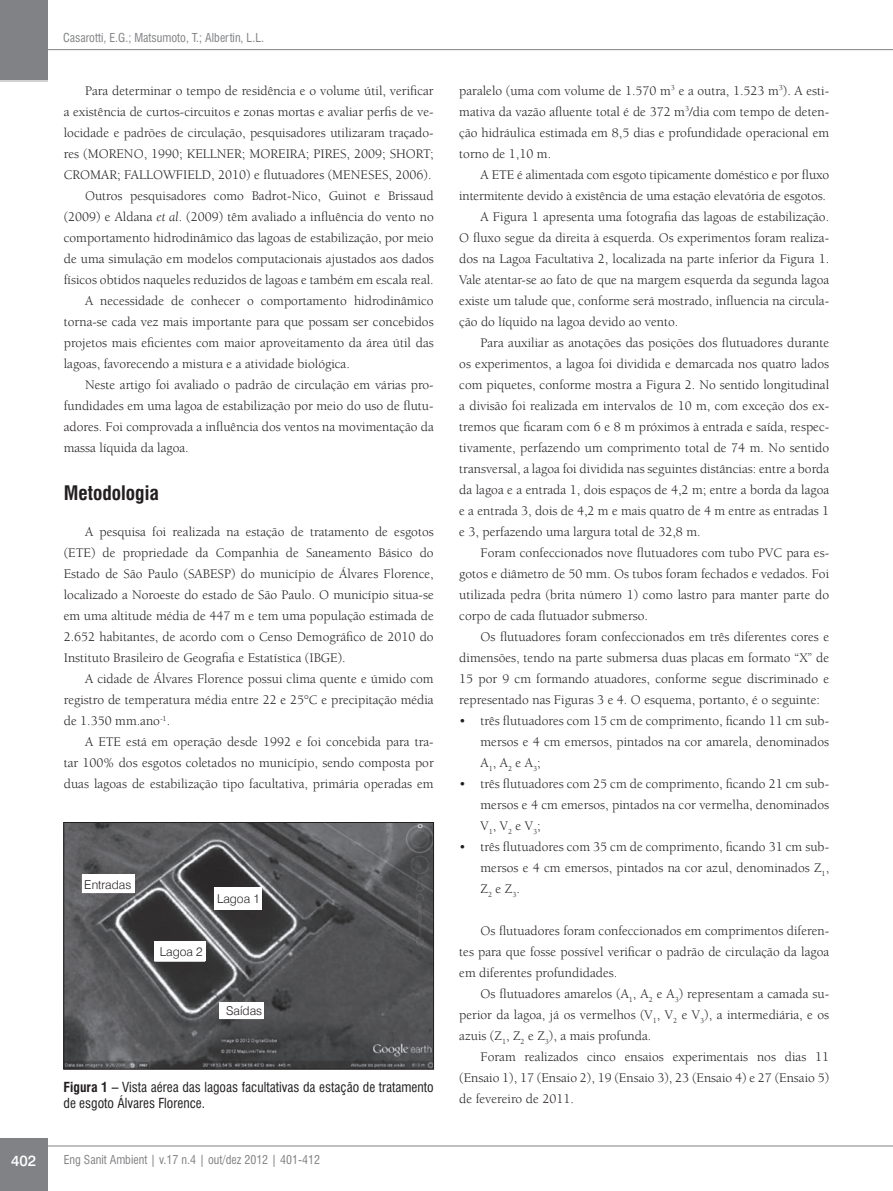
<style>
.page{position:relative;width:893px;height:1191px;background:#fff}
.page>*{position:absolute;margin:0;border:0;box-sizing:border-box;transform-origin:0 0}
._04_0_sub1{font:700 condensed 19.5px "Swiss 721 BT";color:#231f20}
.t1{font:500 15px "Swiss 721 BT";color:#fff}
._05_0_texto_txt{font:13.5px/21px "Berkeley Std";color:#231f20;text-align:justify}
._05_1_bullet1{font:13.5px/21px "Berkeley Std";color:#231f20;text-align:justify}
._07_0_tabela-img-tit{font:condensed 13.5px/16.2px "Swiss 721 BT";color:#231f20}
.t2{font:300 12.15px "Swiss 721 BT";color:#231f20}
._09_0_cabecalho{font:condensed 12px "Swiss 721 BT";color:#808285}
.s1{font-style:italic}
.s2{font-weight:700}
</style>
<div class="page">
<div style="left:0;top:0;width:48px;height:82px;background:#d1d2d4"></div>
<div style="left:0;top:0;width:48px;height:80px;background:#808285"></div>
<hr style="left:0;top:1145px;width:893px;height:1px;background:#808285">
<div style="left:0;top:1138px;width:48px;height:53px;background:#808285"></div>
<hr style="left:39px;top:49px;width:854px;height:1px;background:#808285">
<img style="left:66px;top:824px;width:366px;height:243px">
<div style="left:82px;top:874px;width:52px;height:19px;background:#fff"></div>
<div style="left:214px;top:886px;width:48px;height:23px;background:#fff"></div>
<div style="left:155px;top:941px;width:51px;height:20px;background:#fff"></div>
<div style="left:220px;top:1002px;width:44px;height:17px;background:#fff"></div>
<div style="left:64px;top:822px;width:370px;height:247px;border:1px solid #231f20"></div>
<p class="_09_0_cabecalho" style="left:63px;top:30px;width:203px">Casarotti, E.G.; Matsumoto, T.; Albertin, L.L.</p>
<p class="_05_0_texto_txt" style="left:64px;top:80px;width:371px;text-indent:21px">Para determinar o tempo de residência e o volume útil, verificar a existência de curtos-circuitos e zonas mortas e avaliar perfis de ve&shy;locidade e padrões de circulação, pesquisadores utilizaram traçado&shy;res (MORENO, 1990; KELLNER; MOREIRA; PIRES, 2009; SHORT; CROMAR; FALLOWFIELD, 2010) e flutuadores (MENESES, 2006).</p>
<p class="_05_0_texto_txt" style="left:64px;top:185px;width:371px;text-indent:21px">Outros pesquisadores como Badrot-Nico, Guinot e Brissaud (2009) e Aldana <span class="s1">et al</span>. (2009) têm avaliado a influência do vento no comportamento hidrodinâmico das lagoas de estabilização, por meio de uma simulação em modelos computacionais ajustados aos dados físicos obtidos naqueles reduzidos de lagoas e também em escala real.</p>
<p class="_05_0_texto_txt" style="left:64px;top:290px;width:371px;text-indent:21px">A necessidade de conhecer o comportamento hidrodinâmico torna-se cada vez mais importante para que possam ser concebidos projetos mais eficientes com maior aproveitamento da área útil das lagoas, favorecendo a mistura e a atividade biológica.</p>
<p class="_05_0_texto_txt" style="left:64px;top:374px;width:371px;text-indent:21px">Neste artigo foi avaliado o padrão de circulação em várias pro&shy;fundidades em uma lagoa de estabilização por meio do uso de flutu&shy;adores. Foi comprovada a influência dos ventos na movimentação da massa líquida da lagoa.</p>
<p class="_04_0_sub1" style="left:64px;top:481px;width:97px">Metodologia</p>
<p class="_05_0_texto_txt" style="left:64px;top:521px;width:371px;text-indent:21px">A pesquisa foi realizada na estação de tratamento de esgotos (ETE) de propriedade da Companhia de Saneamento Básico do Estado de São Paulo (SABESP) do município de Álvares Florence, localizado a Noroeste do estado de São Paulo. O município situa-se em uma altitude média de 447 m e tem uma população estimada de 2.652 habitantes, de acordo com o Censo Demográfico de 2010 do Instituto Brasileiro de Geografia e Estatística (IBGE).</p>
<p class="_05_0_texto_txt" style="left:64px;top:668px;width:371px;text-indent:21px">A cidade de Álvares Florence possui clima quente e úmido com registro de temperatura média entre 22 e 25°C e precipitação média de 1.350 mm.ano<sup>-1</sup>.</p>
<p class="_05_0_texto_txt" style="left:64px;top:731px;width:371px;text-indent:21px">A ETE está em operação desde 1992 e foi concebida para tra&shy;tar 100% dos esgotos coletados no município, sendo composta por duas lagoas de estabilização tipo facultativa, primária operadas em</p>
<p class="t2" style="left:84px;top:877px;width:49px">Entradas</p>
<p class="t2" style="left:217px;top:891px;width:44px">Lagoa 1</p>
<p class="t2" style="left:160px;top:944px;width:44px">Lagoa 2</p>
<p class="t2" style="left:226px;top:1003px;width:37px">Saídas</p>
<p class="_07_0_tabela-img-tit" style="left:64px;top:1078px;width:372px"><span class="s2">Figura 1 –</span> Vista aérea das lagoas facultativas da estação de tratamento de esgoto Álvares Florence.</p>
<p class="t1" style="left:11px;top:1151px;width:27px">402</p>
<p class="_09_0_cabecalho" style="left:64px;top:1152px;width:258px">Eng Sanit Ambient | v.17 n.4 | out/dez 2012 | 401-412</p>
<p class="_05_0_texto_txt" style="left:459px;top:80px;width:371px">paralelo (uma com volume de 1.570 m<sup>3</sup> e a outra, 1.523 m<sup>3</sup>). A esti&shy;mativa da vazão afluente total é de 372 m<sup>3</sup>/dia com tempo de deten&shy;ção hidráulica estimada em 8,5 dias e profundidade operacional em torno de 1,10 m.</p>
<p class="_05_0_texto_txt" style="left:459px;top:164px;width:371px;text-align:right">A ETE é alimentada com esgoto tipicamente doméstico e por fluxo intermitente devido à existência de uma estação elevatória de esgotos.</p>
<p class="_05_0_texto_txt" style="left:459px;top:206px;width:371px;text-indent:21px">A Figura 1 apresenta uma fotografia das lagoas de estabilização.<br>O fluxo segue da direita à esquerda. Os experimentos foram realiza&shy;dos na Lagoa Facultativa 2, localizada na parte inferior da Figura 1.<br>Vale atentar-se ao fato de que na margem esquerda da segunda lagoa existe um talude que, conforme será mostrado, influencia na circula&shy;ção do líquido na lagoa devido ao vento.</p>
<p class="_05_0_texto_txt" style="left:459px;top:332px;width:371px;text-indent:21px">Para auxiliar as anotações das posições dos flutuadores durante os experimentos, a lagoa foi dividida e demarcada nos quatro lados com piquetes, conforme mostra a Figura 2. No sentido longitudinal a divisão foi realizada em intervalos de 10 m, com exceção dos ex&shy;tremos que ficaram com 6 e 8 m próximos à entrada e saída, respec&shy;tivamente, perfazendo um comprimento total de 74 m. No sentido transversal, a lagoa foi dividida nas seguintes distâncias: entre a borda da lagoa e a entrada 1, dois espaços de 4,2 m; entre a borda da lagoa e a entrada 3, dois de 4,2 m e mais quatro de 4 m entre as entradas 1 e 3, perfazendo uma largura total de 32,8 m.</p>
<p class="_05_0_texto_txt" style="left:459px;top:542px;width:371px;text-indent:21px">Foram confeccionados nove flutuadores com tubo PVC para es&shy;gotos e diâmetro de 50 mm. Os tubos foram fechados e vedados. Foi utilizada pedra (brita número 1) como lastro para manter parte do corpo de cada flutuador submerso.</p>
<p class="_05_0_texto_txt" style="left:459px;top:626px;width:371px;text-indent:21px">Os flutuadores foram confeccionados em três diferentes cores e dimensões, tendo na parte submersa duas placas em formato “X” de 15 por 9 cm formando atuadores, conforme segue discriminado e representado nas Figuras 3 e 4. O esquema, portanto, é o seguinte:</p>
<p class="_05_1_bullet1" style="left:480px;top:710px;width:350px;text-indent:-21px">• três flutuadores com 15 cm de comprimento, ficando 11 cm sub&shy;mersos e 4 cm emersos, pintados na cor amarela, denominados A<sub>1</sub>, A<sub>2</sub> e A<sub>3</sub>;</p>
<p class="_05_1_bullet1" style="left:480px;top:773px;width:350px;text-indent:-21px">• três flutuadores com 25 cm de comprimento, ficando 21 cm sub&shy;mersos e 4 cm emersos, pintados na cor vermelha, denominados V<sub>1</sub>, V<sub>2</sub> e V<sub>3</sub>;</p>
<p class="_05_1_bullet1" style="left:480px;top:836px;width:350px;text-indent:-21px">• três flutuadores com 35 cm de comprimento, ficando 31 cm sub&shy;mersos e 4 cm emersos, pintados na cor azul, denominados Z<sub>1</sub>, Z<sub>2</sub> e Z<sub>3</sub>.</p>
<p class="_05_0_texto_txt" style="left:459px;top:920px;width:371px;text-indent:21px">Os flutuadores foram confeccionados em comprimentos diferen&shy;tes para que fosse possível verificar o padrão de circulação da lagoa em diferentes profundidades.</p>
<p class="_05_0_texto_txt" style="left:459px;top:983px;width:371px;text-indent:21px">Os flutuadores amarelos (A<sub>1</sub>, A<sub>2</sub> e A<sub>3</sub>) representam a camada su&shy;perior da lagoa, já os vermelhos (V<sub>1</sub>, V<sub>2</sub> e V<sub>3</sub>), a intermediária, e os azuis (Z<sub>1</sub>, Z<sub>2</sub> e Z<sub>3</sub>), a mais profunda.</p>
<p class="_05_0_texto_txt" style="left:459px;top:1046px;width:371px;text-indent:21px">Foram realizados cinco ensaios experimentais nos dias 11 (Ensaio 1), 17 (Ensaio 2), 19 (Ensaio 3), 23 (Ensaio 4) e 27 (Ensaio 5) de fevereiro de 2011.</p>
</div>
